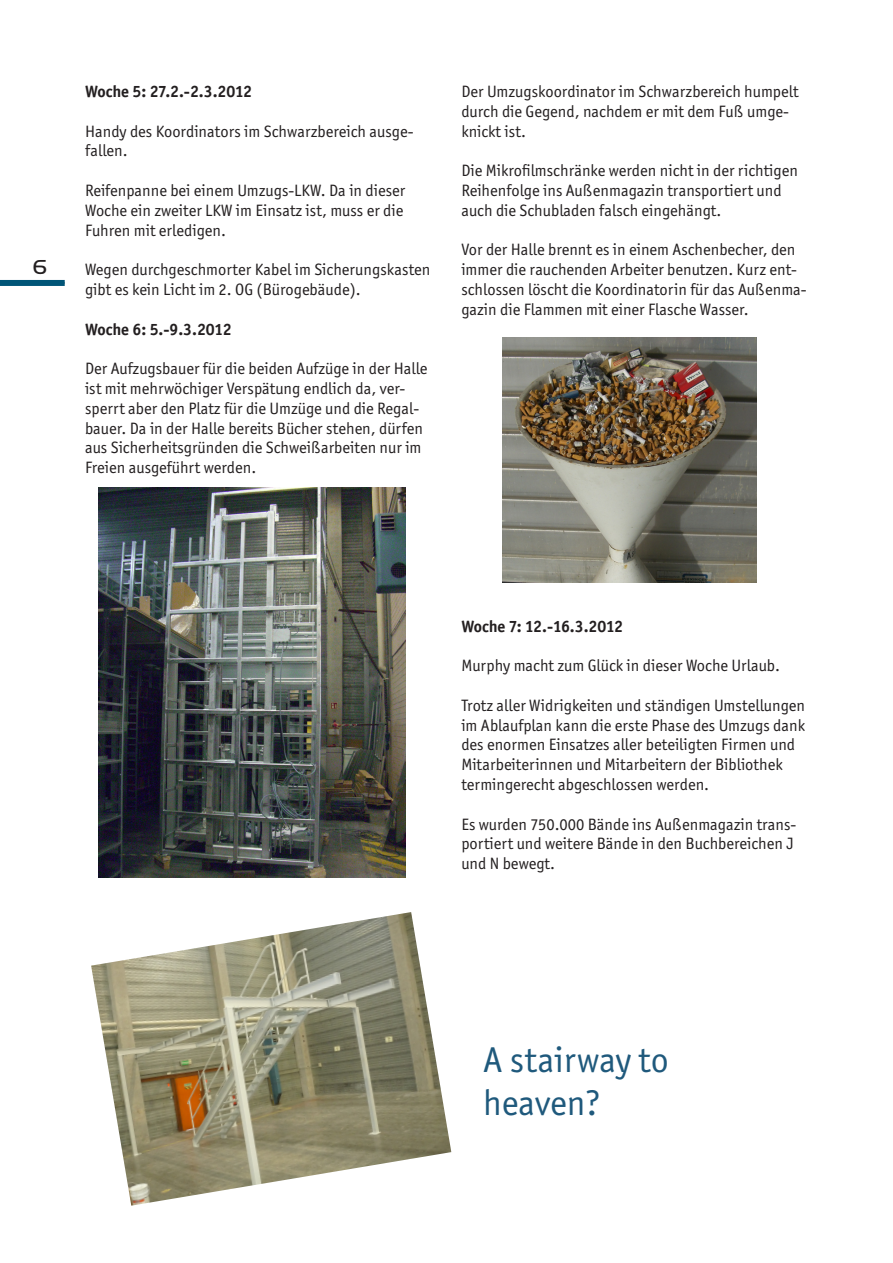
<style>
.page{position:relative;width:893px;height:1263px;background:#fff}
.page>*{position:absolute;margin:0;border:0;box-sizing:border-box;transform-origin:0 0}
.t1{font:36px/43.2px "Officina Sans ITC Std";color:#1f597c}
.t2{font:300 21px "Handel Gothic EFOP";color:#231f20}
.t3{font:16.5px/19.8px "Officina Sans ITC Std";color:#231f20}
.t4{font:700 16.5px "Officina Sans ITC Std";letter-spacing:-.01em;color:#231f20}
</style>
<div class="page">
<div style="left:0;top:280px;width:65px;height:6px;background:#057"></div>
<img style="left:503px;top:338px;width:253px;height:244px">
<img style="left:91px;top:912px;width:360px;height:294px">
<img style="left:99px;top:487px;width:306px;height:391px">
<p class="t2" style="left:32px;top:254px;width:16px">6</p>
<p class="t4" style="left:85px;top:81px;width:169px">Woche 5: 27.2.-2.3.2012</p>
<p class="t3" style="left:85px;top:121px;width:330px">Handy des Koordinators im Schwarzbereich ausge&shy;fallen.</p>
<p class="t3" style="left:85px;top:180px;width:322px;text-align:justify">Reifenpanne bei einem Umzugs-LKW. Da in dieser Woche ein zweiter LKW im Einsatz ist, muss er die Fuhren mit erledigen.</p>
<p class="t3" style="left:85px;top:260px;width:347px">Wegen durchgeschmorter Kabel im Sicherungskasten gibt es kein Licht im 2. OG (Bürogebäude).</p>
<p class="t4" style="left:85px;top:319px;width:148px">Woche 6: 5.-9.3.2012</p>
<p class="t3" style="left:85px;top:359px;width:344px">Der Aufzugsbauer für die beiden Aufzüge in der Halle ist mit mehrwöchiger Verspätung endlich da, ver&shy;sperrt aber den Platz für die Umzüge und die Regal&shy;bauer. Da in der Halle bereits Bücher stehen, dürfen aus Sicherheitsgründen die Schweißarbeiten nur im Freien ausgeführt werden.</p>
<p class="t3" style="left:461px;top:81px;width:339px">Der Umzugskoordinator im Schwarzbereich humpelt durch die Gegend, nachdem er mit dem Fuß umge&shy;knickt ist.</p>
<p class="t3" style="left:461px;top:161px;width:338px">Die Mikrofilmschränke werden nicht in der richtigen<br>Reihenfolge ins Außenmagazin transportiert und auch die Schubladen falsch eingehängt.</p>
<p class="t3" style="left:461px;top:240px;width:347px">Vor der Halle brennt es in einem Aschenbecher, den immer die rauchenden Arbeiter benutzen. Kurz ent&shy;schlossen löscht die Koordinatorin für das Außenma&shy;gazin die Flammen mit einer Flasche Wasser.</p>
<p class="t4" style="left:461px;top:616px;width:163px">Woche 7: 12.-16.3.2012</p>
<p class="t3" style="left:461px;top:656px;width:320px">Murphy macht zum Glück in dieser Woche Urlaub.</p>
<p class="t3" style="left:461px;top:695px;width:345px">Trotz aller Widrigkeiten und ständigen Umstellungen im Ablaufplan kann die erste Phase des Umzugs dank des enormen Einsatzes aller beteiligten Firmen und Mitarbeiterinnen und Mitarbeitern der Bibliothek termingerecht abgeschlossen werden.</p>
<p class="t3" style="left:461px;top:814px;width:336px">Es wurden 750.000 Bände ins Außenmagazin trans&shy;portiert und weitere Bände in den Buchbereichen J und N bewegt.</p>
<h1 class="t1" style="left:483px;top:1038px;width:187px">A stairway to heaven?</h1>
</div>
